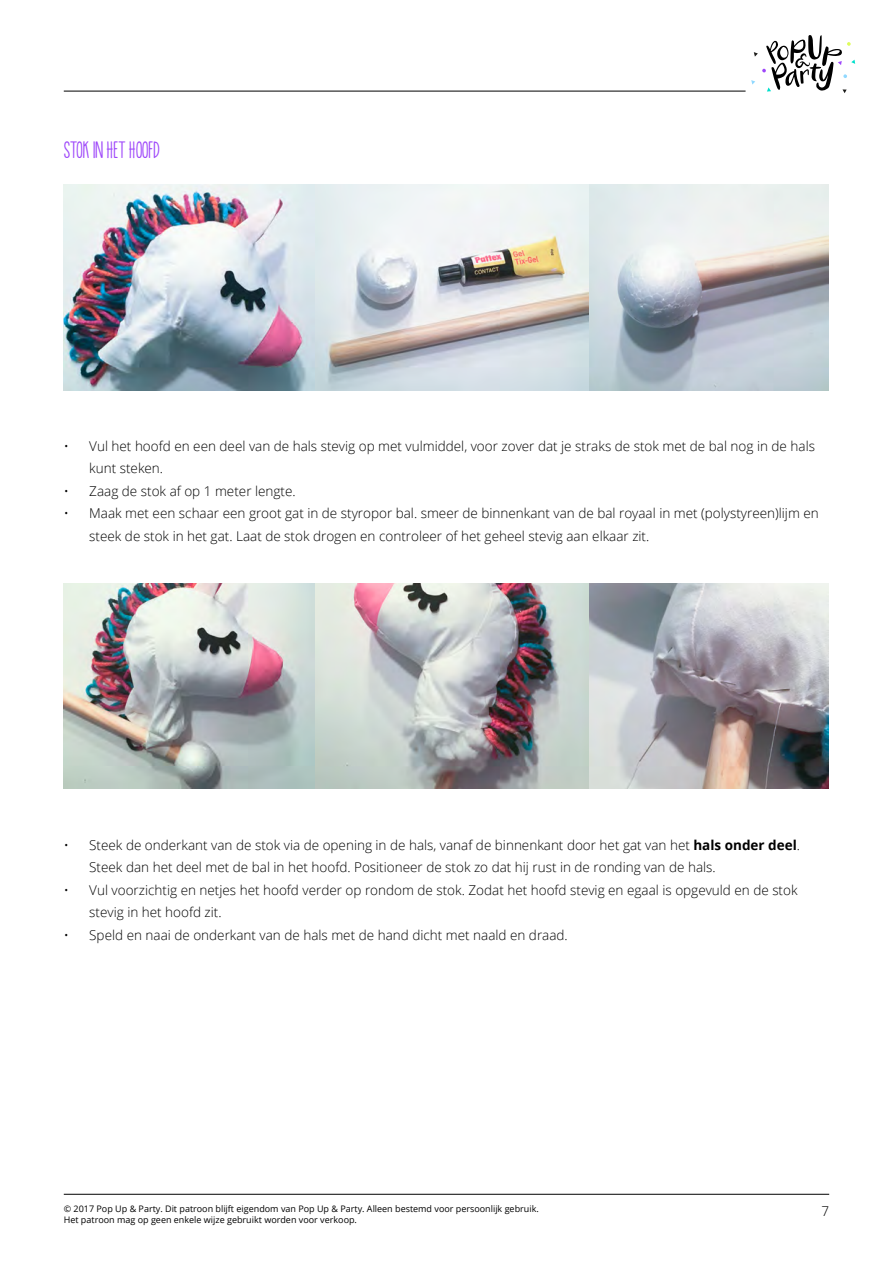
<style>
.page{position:relative;width:893px;height:1263px;background:#fff}
.page>*{position:absolute;margin:0;border:0;box-sizing:border-box;transform-origin:0 0}
.t1{font:22.5px "KG How Many Times";color:#9e47fa}
.t2{font:300 13.5px/22.5px "Open Sans";color:#000}
.t3{font:9px "Open Sans";color:#000}
.s1{font-weight:700}
</style>
<div class="page">
<hr style="left:64px;top:91px;width:682px;height:1px;background:#000">
<hr style="left:64px;top:1194px;width:765px;height:1px;background:#000">
<svg style="left:751px;top:35px;width:104px;height:58px"></svg>
<img style="left:64px;top:185px;width:765px;height:205px">
<img style="left:64px;top:583px;width:765px;height:206px">
<h1 class="t1" style="left:64px;top:138px;width:97px">STOK IN HET HOOFD</h1>
<p class="t2" style="left:89px;top:434px;width:727px;text-indent:-26px">• Vul het hoofd en een deel van de hals stevig op met vulmiddel, voor zover dat je straks de stok met de bal nog in de hals kunt steken.</p>
<p class="t2" style="left:64px;top:479px;width:233px">• Zaag de stok af op 1 meter lengte.</p>
<p class="t2" style="left:89px;top:502px;width:731px;text-indent:-26px">• Maak met een schaar een groot gat in de styropor bal. smeer de binnenkant van de bal royaal in met (polystyreen)lijm en steek de stok in het gat. Laat de stok drogen en controleer of het geheel stevig aan elkaar zit.</p>
<p class="t2" style="left:89px;top:833px;width:712px;text-indent:-26px">• Steek de onderkant van de stok via de opening in de hals, vanaf de binnenkant door het gat van het <span class="s1">hals onder deel</span>.<br>Steek dan het deel met de bal in het hoofd. Positioneer de stok zo dat hij rust in de ronding van de hals.</p>
<p class="t2" style="left:89px;top:878px;width:710px;text-indent:-26px">• Vul voorzichtig en netjes het hoofd verder op rondom de stok. Zodat het hoofd stevig en egaal is opgevuld en de stok stevig in het hoofd zit.</p>
<p class="t2" style="left:64px;top:923px;width:505px">• Speld en naai de onderkant van de hals met de hand dicht met naald en draad.</p>
<p class="t3" style="left:64px;top:1203px;width:476px">© 2017 Pop Up &amp; Party. Dit patroon blijft eigendom van Pop Up &amp; Party. Alleen bestemd voor persoonlijk gebruik.</p>
<p class="t2" style="left:821px;top:1199px;width:9px">7</p>
<p class="t3" style="left:64px;top:1213px;width:295px">Het patroon mag op geen enkele wijze gebruikt worden voor verkoop.</p>
</div>
